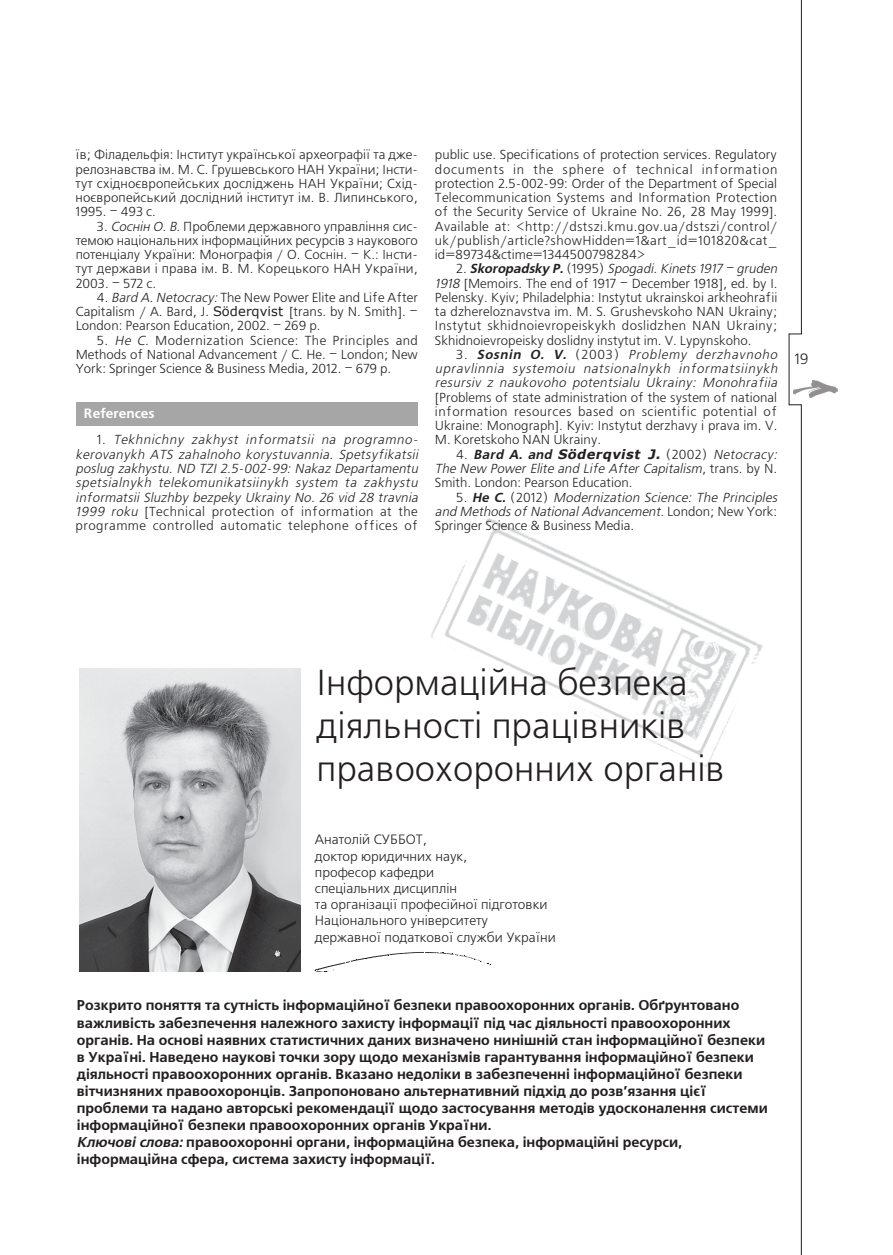
<style>
.page{position:relative;width:893px;height:1255px;background:#fff}
.page>*{position:absolute;margin:0;border:0;box-sizing:border-box;transform-origin:0 0}
.t1{font:36px/43.2px "Free Set C";color:#231f20}
.t2{font:15px "Free Set C";color:#231f20}
.t3{font:700 14.25px/17.1px "Free Set C";color:#231f20}
.t4{font:13.5px/16.2px "Free Set C";color:#231f20}
.t5{font:700 13.5px "Free Set C";color:#fff}
.t6{font:13.05px/14.2px "Free Set C";color:#231f20;text-align:justify}
.t7{font:italic 13.05px/14.2px "Free Set C";color:#231f20}
.t8{font:italic 700 13.05px "Verdana";color:#231f20}
.s1{font-style:italic}
.s2{font-family:"Verdana"}
.s3{font-style:normal}
.s4{font-weight:700;font-style:italic}
.s5{font-weight:700}
.s6{font-family:"Free Set C";font-weight:400;font-style:normal}
.s7{font-family:"Free Set C"}
.s8{font-family:"Free Set C";font-weight:400}
</style>
<div class="page">
<img style="left:802px;top:381px;width:36px;height:16px">
<svg style="left:789px;top:0;width:13px;height:1254px"></svg>
<img style="left:79px;top:668px;width:221px;height:303px">
<svg style="left:315px;top:952px;width:175px;height:20px"></svg>
<img style="left:430px;top:518px;width:333px;height:249px">
<div style="left:76px;top:402px;width:341px;height:23px;background:#a7a6a6"></div>
<p class="t6" style="left:76px;top:148px;width:344px">їв; Філадельфія: Інститут української археографії та дже&shy;релознавства ім. М. С. Грушевського НАН України; Інсти&shy;тут східноєвропейських досліджень НАН України; Схід&shy;ноєвропейський дослідний інститут ім. В. Липинського, 1995. – 493 с.</p>
<p class="t6" style="left:76px;top:219px;width:344px;text-indent:21px">3. <span class="s1">Соснін О.В.</span>Проблеми державного управління сис&shy;темою національних інформаційних ресурсів з наукового потенціалу України: Монографія / О. Соснін. – К.: Інсти&shy;тут держави і права ім. В. М. Корецького НАН України, 2003. – 572 с.</p>
<p class="t6" style="left:76px;top:291px;width:344px;text-indent:21px">4. <span class="s1">Bard А.Netocracy:</span>The New Power Elite and Life After Capitalism / A. Bard, J. <span class="s2">Söderqvist</span> [trans. by N. Smith]. – London: Pearson Education, 2002. – 269 p.</p>
<p class="t6" style="left:76px;top:333px;width:344px;text-indent:21px">5. <span class="s1">He C.</span> Modernization Science: The Principles and Methods of National Advancement / C. He. – London; New York: Springer Science &amp; Business Media, 2012. – 679 p.</p>
<p class="t5" style="left:83px;top:405px;width:73px">References</p>
<p class="t7" style="left:76px;top:433px;width:347px;text-indent:21px"><span class="s3">1 .</span> Tekhnіchny zakhyst іnformatsіi na programno&shy;kerovanykh ATS zahalnoho korystuvannia. Spetsyfіkatsіi poslug zakhystu. ND TZІ 2.5-002-99: Nakaz Departamentu spetsіalnykh telekomunіkatsіinykh system ta zakhystu іnformatsіi Sluzhby bezpeky Ukrainy No. 26 vid 28 travnia 1999 roku <span class="s3">[Technical protection of information at the programme controlled automatic telephone offices of</span></p>
<p class="t6" style="left:435px;top:148px;width:344px">public use. Specifications of protection services. Regulatory documents in the sphere of technical information protection 2.5-002-99: Order of the Department of Special Telecommunication Systems and Information Protection of the Security Service of Ukraine No. 26, 28 May 1999].<br>Available at: &lt;http://dstszi.kmu.gov.ua/dstszi/control/ uk/publish/article?showHidden=1&amp;art_id=101820&amp;cat_ id=89734&amp;ctime=1344500798284&gt;</p>
<p class="t6" style="left:435px;top:262px;width:347px;text-align:left;text-indent:21px">2 . <span class="s4">Skoropadsky P.</span>( 1 9 9 5 ) <span class="s1">Spogadi.Kіnets 1917 – gruden 1918</span> [Memoirs. The end of 1917 – December 1918], ed. by I.<br>Pelensky. Kyiv; Philadelphia: Іnstytut ukrainskoi arkheohrafіi ta dzhereloznavstva im. M. S. Grushevskoho NAN Ukrainy; Іnstytut skhіdnoievropeiskykh doslіdzhen NAN Ukrainy; Skhіdnoievropeisky doslіdny іnstytut im. V. Lypynskoho.</p>
<p class="t7" style="left:435px;top:348px;width:347px;text-align:justify;text-indent:21px"><span class="s3">3 .</span> <span class="s5">Sosnіn O. V.</span> <span class="s3">( 2 0 0 3 )</span> Problemy derzhavnoho upravlіnnia systemoiu natsіonalnykh іnformatsіinykh resursіv z naukovoho potentsіalu Ukrainy: Monohrafіia</p>
<p class="t6" style="left:435px;top:390px;width:344px">[Problems of state administration of the system of national information resources based on scientific potential of Ukraine: Monograph]. Kyiv: Іnstytut derzhavy i prava im. V.<br>M. Koretskoho NAN Ukrainy.</p>
<p class="t8" style="left:456px;top:445px;width:325px"><span class="s6">4 .</span> <span class="s7">Bard А. and</span> Söderqvist J. <span class="s6">( 2 0 0 2 )</span> <span class="s8">Netocracy:</span></p>
<p class="t6" style="left:435px;top:462px;width:344px"><span class="s1">The New Power Elite and Life After Capitalism</span>, t r a n s . b y N .<br>Smith. London: Pearson Education.</p>
<p class="t7" style="left:435px;top:490px;width:347px;text-indent:21px"><span class="s3">5 .</span> <span class="s5">He C.</span> <span class="s3">( 2 0 1 2 )</span> Modernization Science: The Principles and Methods of NationalAdvancement.<span class="s3">L o n d o n ; N e w Y o r k :<br>Springer Science &amp; Business Media.</span></p>
<p class="t2" style="left:794px;top:351px;width:16px">19</p>
<h1 class="t1" style="left:316px;top:662px;width:410px">Інформаційна безпека діяльності працівників правоохоронних органів</h1>
<p class="t4" style="left:315px;top:832px;width:243px">Анатолій СУББОТ,<br>доктор юридичних наук,<br>професор кафедри<br>спеціальних дисциплін<br>та організації професійної підготовки<br>Національного університету державної податкової служби України</p>
<p class="t3" style="left:77px;top:997px;width:692px">Розкрито поняття та сутність інформаційної безпеки правоохоронних органів. Обґрунтовано важливість забезпечення належного захисту інформації під час діяльності правоохоронних органів. На основі наявних статистичних даних визначено нинішній стан інформаційної безпеки в Україні. Наведено наукові точки зору щодо механізмів гарантування інформаційної безпеки діяльності правоохоронних органів. Вказано недоліки в забезпеченні інформаційної безпеки вітчизняних правоохоронців. Запропоновано альтернативний підхід до розв’язання цієї проблеми та надано авторські рекомендації щодо застосування методів удосконалення системи інформаційної безпеки правоохоронних органів України.<br><span class="s1">Ключовіслова:</span>правоохоронні органи, інформаційна безпека, інформаційні ресурси, інформаційна сфера, система захисту інформації.</p>
</div>
